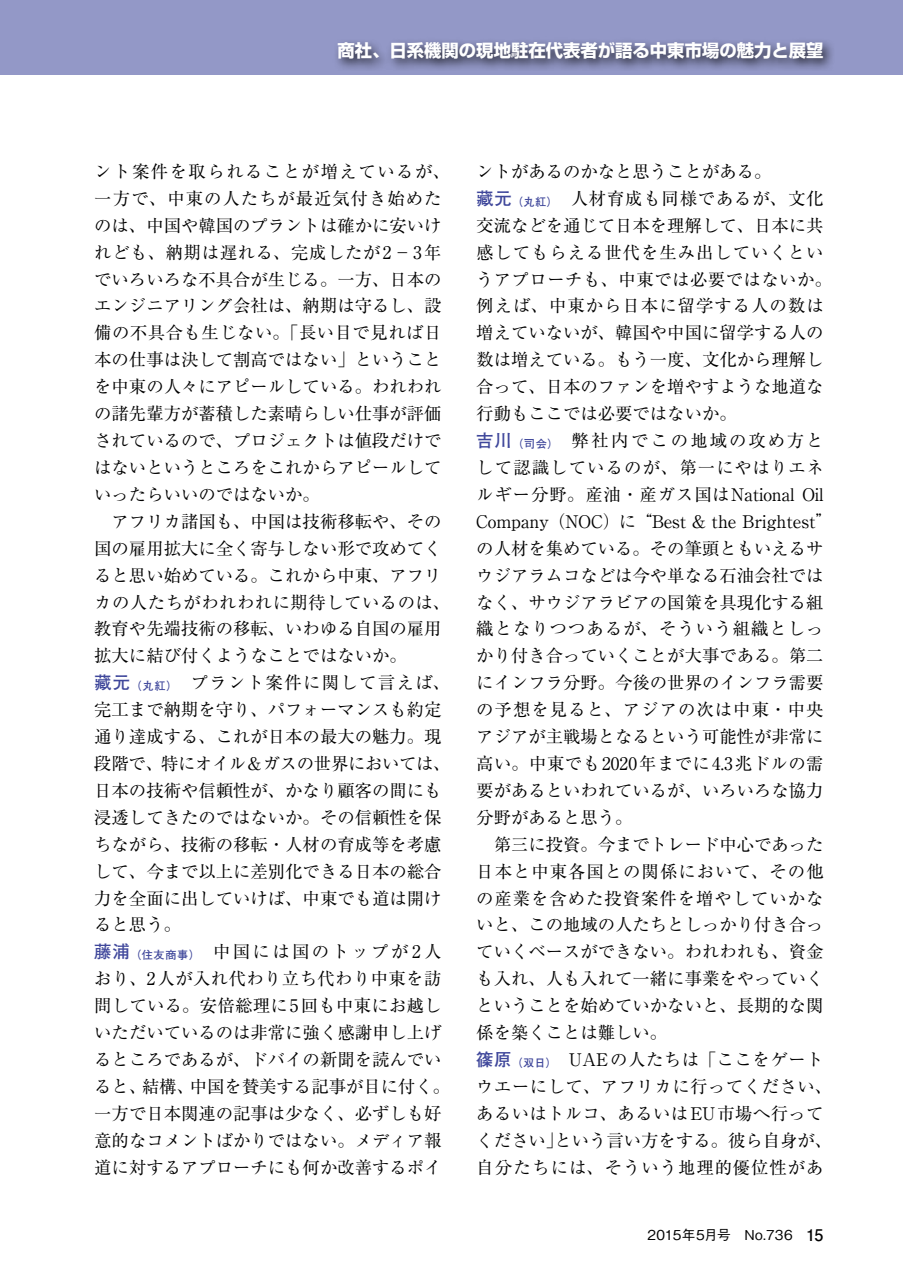
<style>
.page{position:relative;width:903px;height:1275px;background:#fff}
.page>*{position:absolute;margin:0;border:0;box-sizing:border-box;transform-origin:0 0}
.t1{font:17.32px/26.9px "Ryumin Pro";color:#000}
.t2{font:700 17.32px "Shin Go Pro";color:#fff}
.t3{font:500 13.65px "Gothic BBB Pro";letter-spacing:.02em;color:#000}
.s1{font-family:"Futo Go B101 Pro";font-weight:700;color:#3f479b}
.s2{font-family:"Futo Go B101 Pro";font-weight:700;font-size:11.2px;color:#3f479b}
.s3{font-family:"Futo Go B101 Pro";font-weight:700;font-size:16.1px}
</style>
<div class="page">
<div style="left:0;top:0;width:903px;height:74px;background:#9398c7"></div>
<div style="left:331px;top:36px;width:504px;height:35px;background:#000;opacity:.75"></div>
<p class="t2" style="left:337px;top:37px;width:488px">商社、日系機関の現地駐在代表者が語る中東市場の魅力と展望</p>
<p class="t1" style="left:94px;top:157px;width:357px">ント案件を取られることが増えているが、一方で、中東の人たちが最近気付き始めたのは、中国や韓国のプラントは確かに安いけれども、納期は遅れる、完成したが2－3年でいろいろな不具合が生じる。一方、日本のエンジニアリング会社は、納期は守るし、設備の不具合も生じない。「長い目で見れば日本の仕事は決して割高ではない」ということを中東の人々にアピールしている。われわれの諸先輩方が蓄積した素晴らしい仕事が評価されているので、プロジェクトは値段だけではないというところをこれからアピールしていったらいいのではないか。</p>
<p class="t1" style="left:94px;top:507px;width:358px;text-indent:17px">アフリカ諸国も、中国は技術移転や、その国の雇用拡大に全く寄与しない形で攻めてくると思い始めている。これから中東、アフリカの人たちがわれわれに期待しているのは、教育や先端技術の移転、いわゆる自国の雇用拡大に結び付くようなことではないか。<br><span class="s1">藏元</span><span class="s2">（丸紅）</span>　プラント案件に関して言えば、完工まで納期を守り、パフォーマンスも約定通り達成する、これが日本の最大の魅力。現段階で、特にオイル＆ガスの世界においては、日本の技術や信頼性が、かなり顧客の間にも浸透してきたのではないか。その信頼性を保ちながら、技術の移転・人材の育成等を考慮して、今まで以上に差別化できる日本の総合力を全面に出していけば、中東でも道は開けると思う。<br><span class="s1">藤浦</span><span class="s2">（住友商事）</span>　中国には国のトップが2人おり、2人が入れ代わり立ち代わり中東を訪問している。安倍総理に5回も中東にお越しいただいているのは非常に強く感謝申し上げるところであるが、ドバイの新聞を読んでいると、結構、中国を賛美する記事が目に付く。一方で日本関連の記事は少なく、必ずしも好意的なコメントばかりではない。メディア報道に対するアプローチにも何か改善するポイ</p>
<p class="t1" style="left:476px;top:157px;width:358px">ントがあるのかなと思うことがある。<br><span class="s1">藏元</span><span class="s2">（丸紅）</span>　人材育成も同様であるが、文化交流などを通じて日本を理解して、日本に共感してもらえる世代を生み出していくというアプローチも、中東では必要ではないか。例えば、中東から日本に留学する人の数は増えていないが、韓国や中国に留学する人の数は増えている。もう一度、文化から理解し合って、日本のファンを増やすような地道な行動もここでは必要ではないか。<br><span class="s1">吉川</span><span class="s2">（司会）</span>　弊社内でこの地域の攻め方として認識しているのが、第一にやはりエネルギー分野。産油・産ガス国はNational Oil<br>Company（NOC）に“Best &amp; the Brightest”の人材を集めている。その筆頭ともいえるサウジアラムコなどは今や単なる石油会社ではなく、サウジアラビアの国策を具現化する組織となりつつあるが、そういう組織としっかり付き合っていくことが大事である。第二にインフラ分野。今後の世界のインフラ需要の予想を見ると、アジアの次は中東・中央アジアが主戦場となるという可能性が非常に高い。中東でも2020年までに4.3兆ドルの需要があるといわれているが、いろいろな協力分野があると思う。</p>
<p class="t1" style="left:476px;top:830px;width:357px;text-indent:17px">第三に投資。今までトレード中心であった日本と中東各国との関係において、その他の産業を含めた投資案件を増やしていかないと、この地域の人たちとしっかり付き合っていくベースができない。われわれも、資金も入れ、人も入れて一緒に事業をやっていくということを始めていかないと、長期的な関係を築くことは難しい。<br><span class="s1">篠原</span><span class="s2">（双日）</span>　UAEの人たちは「ここをゲートウエーにして、アフリカに行ってください、あるいはトルコ、あるいはEU市場へ行ってください」という言い方をする。彼ら自身が、自分たちには、そういう地理的優位性があ</p>
<p class="t3" style="left:647px;top:1224px;width:178px">2015年5月号　No.736　<span class="s3">15</span></p>
</div>
